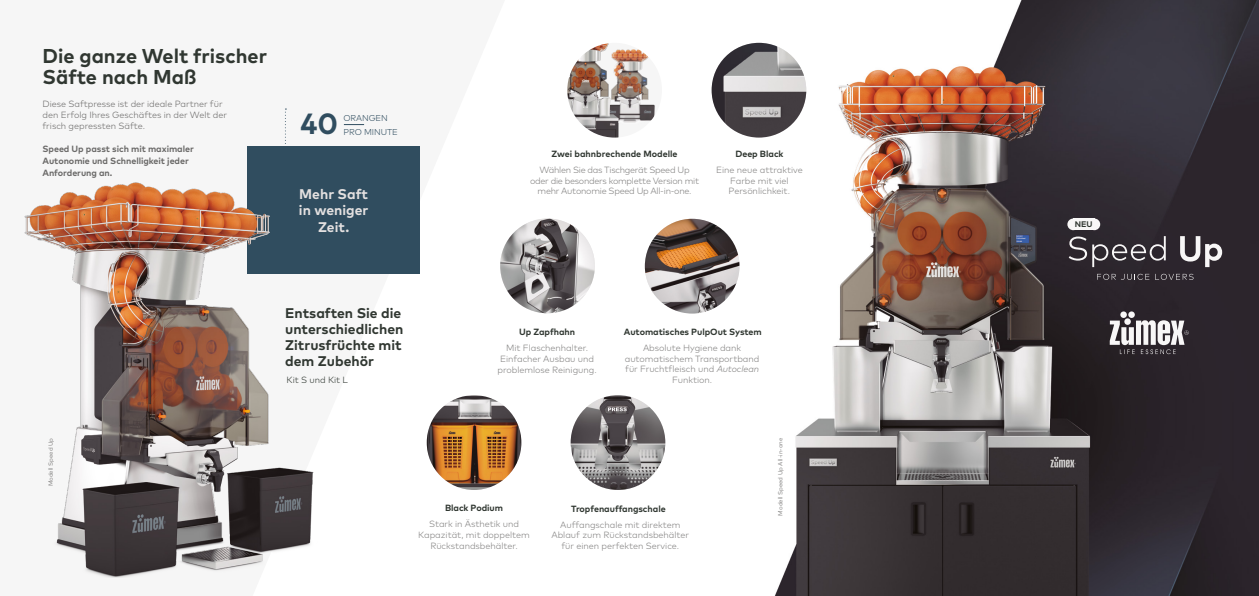
<style>
.page{position:relative;width:1259px;height:596px;background:#fff}
.page>*{position:absolute;margin:0;border:0;box-sizing:border-box;transform-origin:0 0}
.t1{font:700 29.2px "Mark Pro";color:#304d5f}
.t2{font:700 20px/21px "Mark Pro";color:#303731}
.t3{font:700 14px/16px "Mark Pro";color:#303731}
.t4{font:700 14px/16.8px "Mark Pro";color:#e3e0e0;text-align:center}
.t5{font:300 9px/10.8px "Mark Pro";letter-spacing:-.005em;color:#828180;text-align:center}
.t6{font:700 9px "Mark Pro";letter-spacing:-.005em;color:#303731}
.t7{font:300 9px/10.8px "Mark Pro";letter-spacing:-.005em;color:#6b6a69}
.t8{font:300 9px/10.8px "Mark Pro";letter-spacing:-.03em;color:#828180;text-align:center}
.t9{font:700 9px/12px "Mark Pro";letter-spacing:-.005em;color:#6b6a69}
.t10{font:300 9px "Mark Pro";letter-spacing:-.005em;color:#303731}
.t11{font:300 8.5px "Mark Pro";letter-spacing:-.005em;color:#304d5f}
.t12{font:700 8.1px "Mark Pro";color:#303731}
.t13{font:6px "Mark Pro";letter-spacing:-.005em;color:#828180}
.s1{font-style:italic}
</style>
<div class="page">
<img style="left:557px;top:0;width:702px;height:595px">
<svg style="left:1109px;top:311px;width:79px;height:43px"></svg>
<svg style="left:1068px;top:236px;width:97px;height:31px;background:#4f4a4f"></svg>
<svg style="left:1180px;top:236px;width:42px;height:31px"></svg>
<svg style="left:1097px;top:273px;width:52px;height:7px"></svg>
<svg style="left:1155px;top:273px;width:38px;height:7px"></svg>
<svg style="left:344px;top:124px;width:20px;height:1px"></svg>
<svg style="left:285px;top:108px;width:1px;height:36px"></svg>
<div style="left:248px;top:146px;width:172px;height:127px;background:#304d5f"></div>
<img style="left:24px;top:166px;width:305px;height:411px">
<div style="left:1067px;top:218px;width:12px;height:12px;background:#f8f7f7;border-radius:50%"></div>
<div style="left:1088px;top:218px;width:12px;height:12px;background:#f8f7f7;border-radius:50%"></div>
<div style="left:1073px;top:218px;width:21px;height:12px;background:#f8f7f7"></div>
<img style="left:570px;top:395px;width:95px;height:94px;border-radius:47px">
<img style="left:645px;top:219px;width:94px;height:94px;border-radius:47px">
<img style="left:711px;top:43px;width:95px;height:94px;border-radius:47px">
<img style="left:427px;top:395px;width:94px;height:94px;border-radius:47px">
<img style="left:500px;top:218px;width:95px;height:95px;border-radius:47px">
<img style="left:567px;top:43px;width:95px;height:94px;border-radius:47px">
<h2 class="t2" style="left:43px;top:43px;width:226px">Die ganze Welt frischer<br>Säfte nach Maß</h2>
<p class="t7" style="left:43px;top:98px;width:186px">Diese Saftpresse ist der ideale Partner für den Erfolg Ihres Geschäftes in der Welt der frisch gepressten Säfte.</p>
<p class="t9" style="left:43px;top:142px;width:153px">Speed Up passt sich mit maximaler<br>Autonomie und Schnelligkeit jeder<br>Anforderung an.</p>
<p class="t6" style="left:735px;top:147px;width:50px">Deep Black</p>
<h1 class="t1" style="left:300px;top:101px;width:39px">40</h1>
<p class="t11" style="left:343px;top:111px;width:46px">ORANGEN</p>
<p class="t11" style="left:343px;top:126px;width:56px">PRO MINUTE</p>
<p class="t6" style="left:551px;top:147px;width:128px">Zwei bahnbrechende Modelle</p>
<p class="t8" style="left:530px;top:163px;width:170px">Wählen Sie das Tischgerät Speed Up oder die besonders komplette Version mit mehr Autonomie Speed Up All-in-one.</p>
<p class="t5" style="left:716px;top:163px;width:88px">Eine neue attraktive<br>Farbe mit viel<br>Persönlichkeit.</p>
<h3 class="t4" style="left:299px;top:184px;width:71px">Mehr Saft in weniger<br>Zeit.</h3>
<h3 class="t3" style="left:285px;top:303px;width:120px">Entsaften Sie die unterschiedlichen<br>Zitrusfrüchte mit dem Zubehör</h3>
<p class="t10" style="left:287px;top:372px;width:63px">Kit S und Kit L</p>
<p class="t6" style="left:519px;top:325px;width:58px">Up Zapfhahn</p>
<p class="t5" style="left:497px;top:341px;width:101px">Mit Flaschenhalter.<br>Einfacher Ausbau und problemlose Reinigung.</p>
<p class="t6" style="left:624px;top:325px;width:139px">Automatisches PulpOut System</p>
<p class="t5" style="left:625px;top:341px;width:136px">Absolute Hygiene dank automatischem Transportband für Fruchtfleisch und <span class="s1">Autoclean<br></span>Funktion.</p>
<p class="t13" style="left:46px;top:486px;width:50px;rotate:-90deg">Modell Speed Up</p>
<p class="t13" style="left:776px;top:515px;width:79px;rotate:-90deg">Modell Speed Up All-in-one</p>
<p class="t6" style="left:445px;top:501px;width:60px">Black Podium</p>
<p class="t6" style="left:571px;top:501px;width:96px">Tropfenauffangschale</p>
<p class="t5" style="left:418px;top:517px;width:113px">Stark in Ästhetik und<br>Kapazität, mit doppeltem<br>Rückstandsbehälter.</p>
<p class="t5" style="left:551px;top:518px;width:139px">Auffangschale mit direktem<br>Ablauf zum Rückstandsbehälter für einen perfekten Service.</p>
<p class="t12" style="left:1075px;top:218px;width:19px">NEU</p>
</div>
